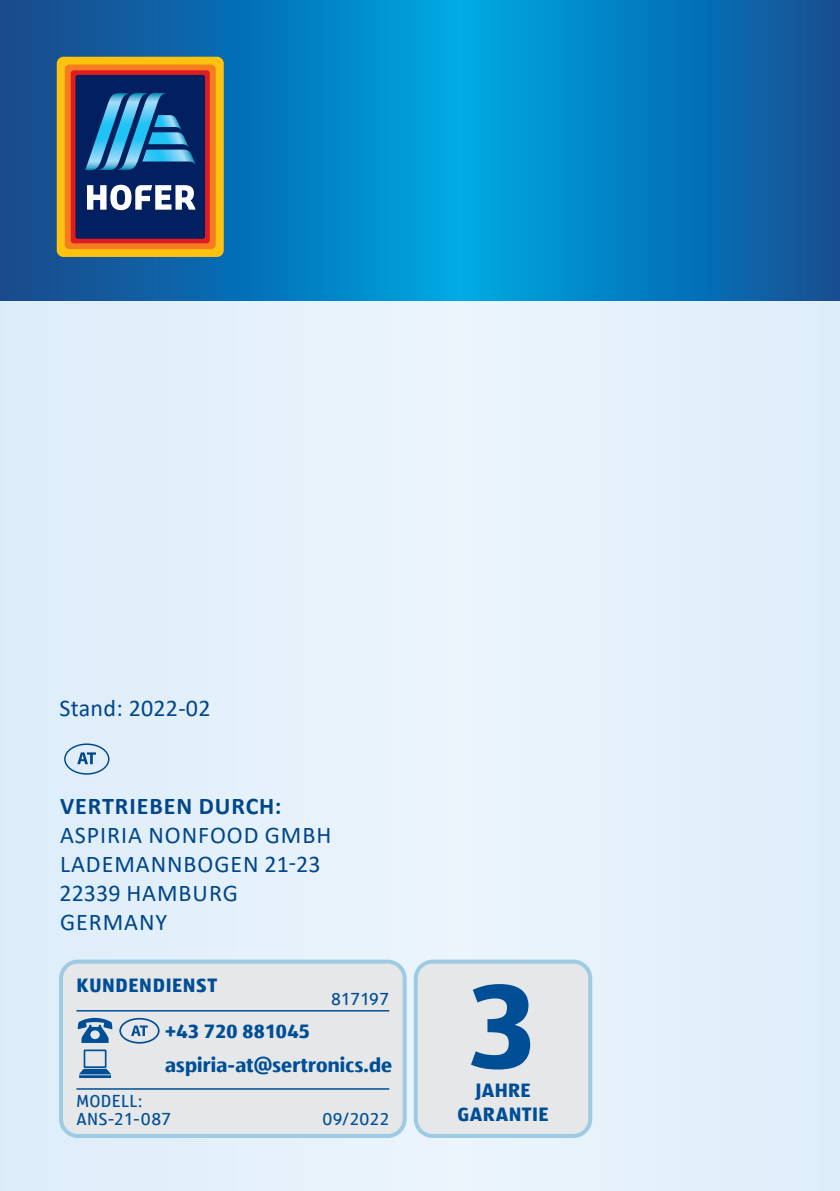
<style>
.page{position:relative;width:840px;height:1191px;background:#fff}
.page>*{position:absolute;margin:0;border:0;box-sizing:border-box;transform-origin:0 0}
.t1{font:700 124px "ALDISUED Office";color:#004e96}
.t2{font:24px/28.8px "Calibri";letter-spacing:.04em;color:#004689}
.t3{font:700 24px "Calibri";letter-spacing:.04em;color:#004689}
.t4{font:24px "Calibri";letter-spacing:.01em;color:#004689}
.t5{font:700 20px/24px "ALDISUED Office";letter-spacing:.02em;color:#004e96;text-align:center}
.t6{font:18px/18px "ALDISUED Office";letter-spacing:.01em;color:#004e96}
</style>
<div class="page">
<div style="left:0;top:278px;width:839px;height:913px;background:#e4f0fb"></div>
<svg style="left:0;top:0;width:839px;height:300px;background:#067abc"></svg>
<div style="left:57px;top:57px;width:166px;height:200px;background:#ffc20e;border-radius:7px"></div>
<div style="left:65px;top:65px;width:150px;height:184px;background:#f57d20;border-radius:5px"></div>
<div style="left:71px;top:70px;width:139px;height:173px;background:#e11b22;border-radius:3px"></div>
<div style="left:75px;top:75px;width:130px;height:164px;background:#02205f;border-radius:3px"></div>
<svg style="left:87px;top:185px;width:108px;height:25px"></svg>
<svg style="left:85px;top:93px;width:110px;height:77px"></svg>
<svg style="left:64px;top:743px;width:45px;height:31px"></svg>
<div style="left:415px;top:961px;width:175px;height:175px;background:#e6e7e8;border-radius:17px"></div>
<div style="left:413px;top:959px;width:179px;height:179px;border:4px solid #9ecbe4;border-radius:17px"></div>
<div style="left:61px;top:961px;width:343px;height:175px;background:#e6e7e8;border-radius:17px"></div>
<div style="left:59px;top:959px;width:347px;height:179px;border:4px solid #9ecbe4;border-radius:17px"></div>
<svg style="left:78px;top:1017px;width:34px;height:26px"></svg>
<svg style="left:79px;top:1049px;width:32px;height:29px"></svg>
<hr style="left:76px;top:1010px;width:313px;height:1px;background:#004e96">
<hr style="left:76px;top:1088px;width:313px;height:1px;background:#004e96">
<svg style="left:119px;top:1018px;width:40px;height:25px"></svg>
<p class="t4" style="left:60px;top:691px;width:152px">Stand: 2022-02</p>
<p class="t3" style="left:60px;top:789px;width:223px">VERTRIEBEN DURCH:</p>
<p class="t2" style="left:60px;top:820px;width:273px">ASPIRIA NONFOOD GMBH<br>LADEMANNBOGEN 21-23<br>22339 HAMBURG<br>GERMANY</p>
<p class="t5" style="left:76px;top:972px;width:142px">KUNDENDIENST</p>
<p class="t5" style="left:165px;top:1014px;width:228px;line-height:33.4px;text-align:left">+43 720 881045 aspiria-at@sertronics.de</p>
<p class="t6" style="left:331px;top:989px;width:60px">817197</p>
<p class="t6" style="left:76px;top:1091px;width:96px">MODELL:<br>ANS-21-087</p>
<p class="t6" style="left:322px;top:1109px;width:68px">09/2022</p>
<h1 class="t1" style="left:468px;top:942px;width:70px">3</h1>
<p class="t5" style="left:457px;top:1077px;width:92px">JAHRE<br>GARANTIE</p>
</div>
